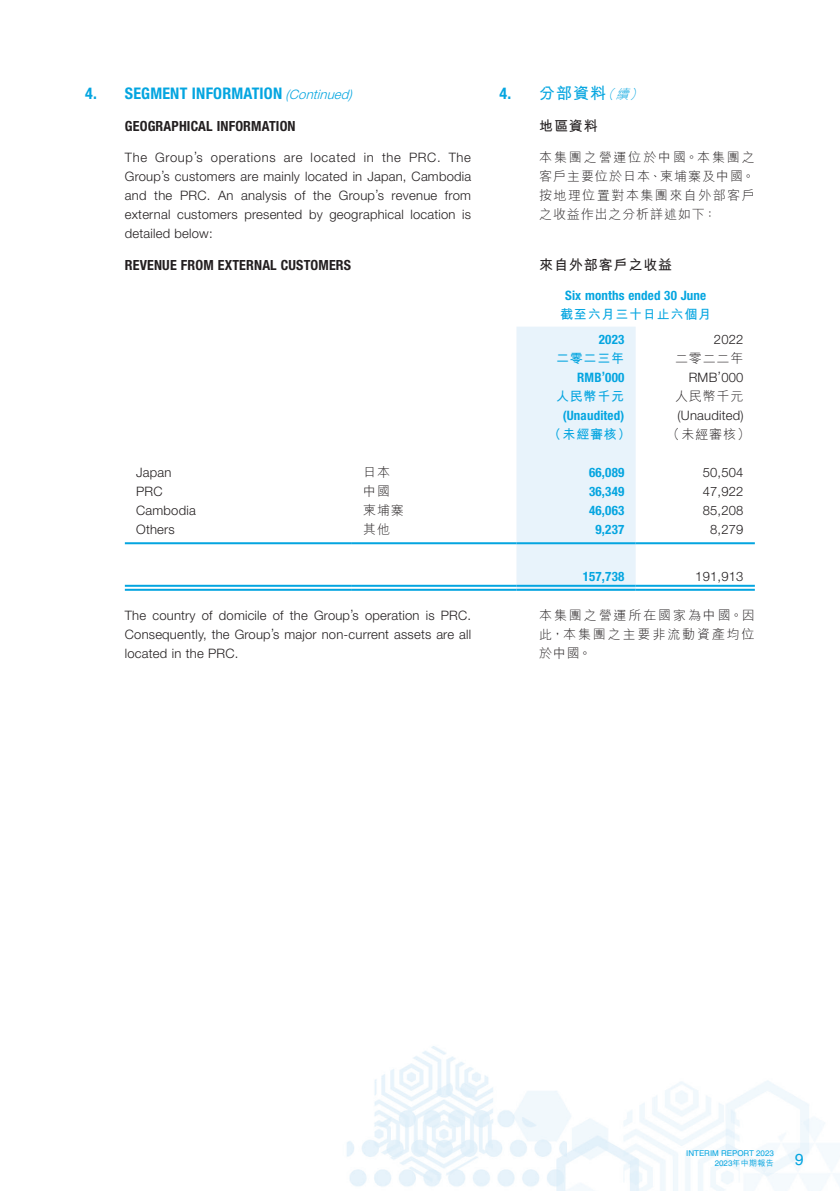
<style>
.page{position:relative;width:840px;height:1191px;background:#fff}
.page>*{position:absolute;margin:0;border:0;box-sizing:border-box;transform-origin:0 0}
.t1{font:700 condensed 16px "Helvetica Neue LT Std";letter-spacing:.01em;color:#04a5e0}
.t2{font:700 16px "M Hei HK";color:#04a5e0}
.t3{font:16px "Helvetica LT Std";color:#04a5e0}
.t4{font:700 condensed 14px "Helvetica Neue LT Std";letter-spacing:.01em;color:#231f20}
.t5{font:700 14px "M Hei HK";letter-spacing:.06em;color:#231f20}
.t6{font:300 13px/19px "Helvetica Neue LT Std";letter-spacing:.015em;color:#231f20;text-align:justify}
.t7{font:300 13px/19px "M Hei HK";letter-spacing:.095em;color:#231f20;text-align:justify}
.t8{font:700 condensed 13px "Helvetica Neue LT Std";letter-spacing:.01em;color:#04a5e0}
.t9{font:700 13px "M Hei HK";letter-spacing:.06em;color:#04a5e0}
.t10{font:8px "Helvetica LT Std";letter-spacing:-.005em;color:#04a5e0}
.t11{font:500 8px "M Hei HK";letter-spacing:.045em;color:#04a5e0}
.s1{font-weight:300;font-style:italic;font-stretch:normal;font-size:13px}
.s2{font-family:"Helvetica Neue LT Std";font-stretch:condensed}
.s3{font-weight:300;font-style:italic;font-size:13px}
.s4{font-family:"Helvetica LT Std";font-weight:400}
</style>
<div class="page">
<img style="left:124px;top:327px;width:715px;height:864px">
<div style="left:516px;top:327px;width:119px;height:262px;background:#e8f3fb"></div>
<hr style="left:125px;top:542px;width:226px;height:2px;background:#04a5e0">
<hr style="left:351px;top:542px;width:165px;height:2px;background:#04a5e0">
<hr style="left:516px;top:542px;width:119px;height:2px;background:#04a5e0">
<hr style="left:635px;top:542px;width:119px;height:2px;background:#04a5e0">
<hr style="left:125px;top:585px;width:226px;height:2px;background:#04a5e0">
<hr style="left:125px;top:589px;width:226px;height:2px;background:#04a5e0">
<hr style="left:351px;top:585px;width:165px;height:2px;background:#04a5e0">
<hr style="left:351px;top:589px;width:165px;height:2px;background:#04a5e0">
<hr style="left:516px;top:585px;width:119px;height:2px;background:#04a5e0">
<hr style="left:516px;top:589px;width:119px;height:2px;background:#04a5e0">
<hr style="left:635px;top:585px;width:119px;height:2px;background:#04a5e0">
<hr style="left:635px;top:589px;width:119px;height:2px;background:#04a5e0">
<p class="t1" style="left:85px;top:84px;width:269px">4. SEGMENT INFORMATION <span class="s1">(Continued)</span></p>
<p class="t4" style="left:125px;top:118px;width:172px">GEOGRAPHICAL INFORMATION</p>
<p class="t6" style="left:125px;top:147px;width:347px">The Group’s operations are located in the PRC. The Group’s customers are mainly located in Japan, Cambodia and the PRC. An analysis of the Group’s revenue from external customers presented by geographical location is detailed below:</p>
<p class="t4" style="left:125px;top:256px;width:228px">REVENUE FROM EXTERNAL CUSTOMERS</p>
<p class="t2" style="left:499px;top:82px;width:148px"><span class="s2">4.</span> 分部資料<span class="s3">（續）</span></p>
<p class="t5" style="left:539px;top:116px;width:60px">地區資料</p>
<p class="t7" style="left:539px;top:147px;width:217px">本集團之營運位於中國。本集團之客戶主要位於日本、柬埔寨及中國。按地理位置對本集團來自外部客戶之收益作出之分析詳述如下：</p>
<p class="t5" style="left:539px;top:254px;width:134px">來自外部客戶之收益</p>
<p class="t8" style="left:564px;top:288px;width:142px">Six months ended 30 June</p>
<p class="t9" style="left:559px;top:305px;width:153px">截至六月三十日止六個月</p>
<p class="t8" style="left:598px;top:331px;width:27px">2023</p>
<p class="t6" style="left:713px;top:329px;width:31px">2022</p>
<p class="t9" style="left:555px;top:349px;width:70px">二零二三年</p>
<p class="t7" style="left:674px;top:348px;width:70px">二零二二年</p>
<p class="t8" style="left:577px;top:369px;width:49px">RMB’000</p>
<p class="t6" style="left:688px;top:368px;width:56px">RMB’000</p>
<p class="t9" style="left:555px;top:387px;width:70px">人民幣千元</p>
<p class="t7" style="left:674px;top:386px;width:70px">人民幣千元</p>
<p class="t8" style="left:562px;top:407px;width:63px">(Unaudited)</p>
<p class="t6" style="left:677px;top:406px;width:67px">(Unaudited)</p>
<p class="t9" style="left:547px;top:425px;width:84px">（未經審核）</p>
<p class="t7" style="left:666px;top:424px;width:84px">（未經審核）</p>
<p class="t6" style="left:136px;top:463px;width:37px">Japan</p>
<p class="t7" style="left:363px;top:462px;width:28px">日本</p>
<p class="t8" style="left:589px;top:464px;width:37px">66,089</p>
<p class="t6" style="left:702px;top:463px;width:42px">50,504</p>
<p class="t6" style="left:136px;top:482px;width:28px">PRC</p>
<p class="t7" style="left:363px;top:481px;width:28px">中國</p>
<p class="t8" style="left:589px;top:483px;width:37px">36,349</p>
<p class="t6" style="left:702px;top:482px;width:42px">47,922</p>
<p class="t6" style="left:136px;top:501px;width:61px">Cambodia</p>
<p class="t7" style="left:363px;top:500px;width:42px">柬埔寨</p>
<p class="t8" style="left:589px;top:502px;width:37px">46,063</p>
<p class="t6" style="left:702px;top:501px;width:42px">85,208</p>
<p class="t6" style="left:136px;top:520px;width:40px">Others</p>
<p class="t7" style="left:363px;top:519px;width:28px">其他</p>
<p class="t8" style="left:595px;top:521px;width:30px">9,237</p>
<p class="t6" style="left:709px;top:520px;width:35px">8,279</p>
<p class="t8" style="left:582px;top:568px;width:43px">157,738</p>
<p class="t6" style="left:694px;top:566px;width:50px">191,913</p>
<p class="t6" style="left:125px;top:605px;width:347px">The country of domicile of the Group’s operation is PRC.<br>Consequently, the Group’s major non-current assets are all located in the PRC.</p>
<p class="t7" style="left:539px;top:605px;width:217px">本集團之營運所在國家為中國。因此，本集團之主要非流動資產均位於中國。</p>
<p class="t10" style="left:685px;top:1148px;width:89px">INTERIM REPORT 2023</p>
<p class="t11" style="left:714px;top:1157px;width:60px"><span class="s4">2023</span>年中期報告</p>
<p class="t3" style="left:794px;top:1149px;width:10px">9</p>
</div>
